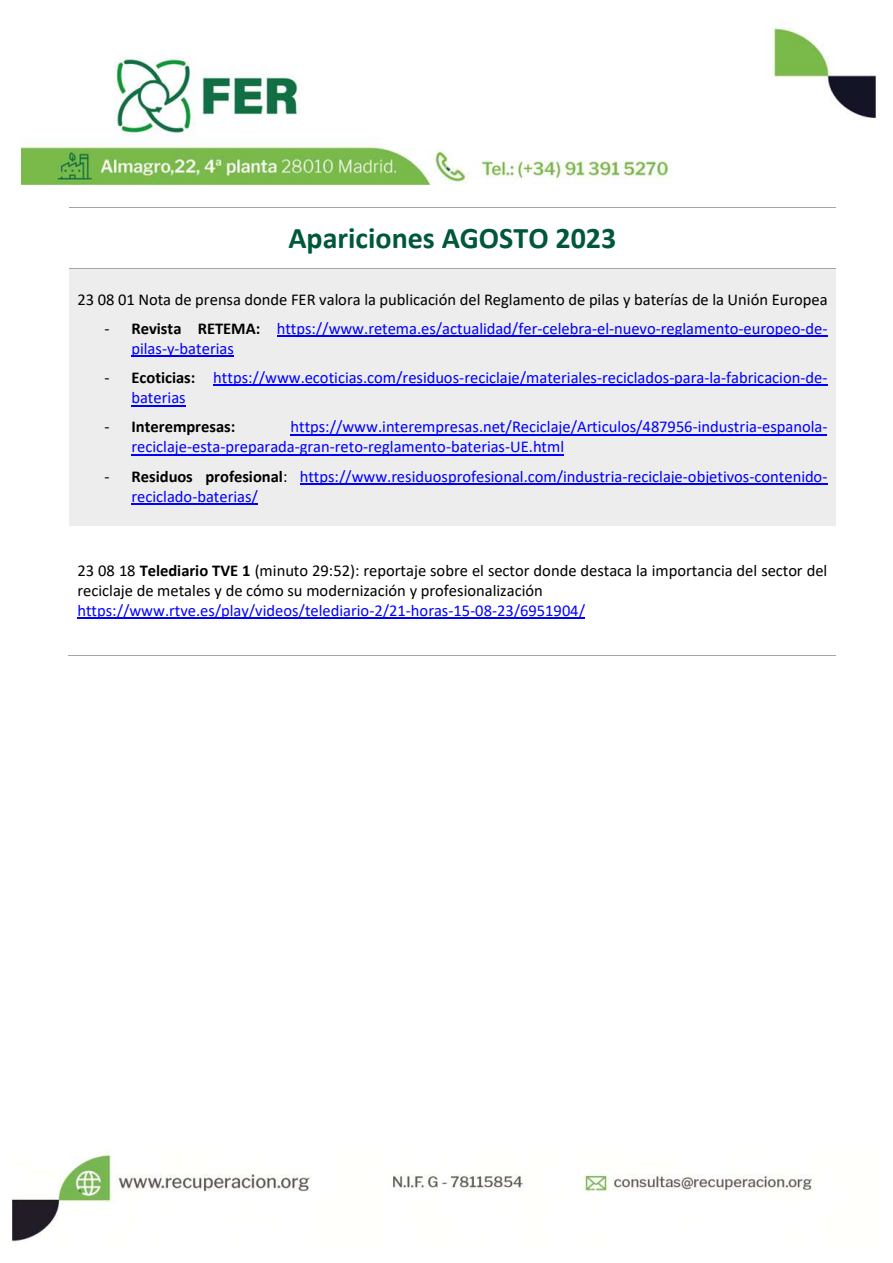
<style>
.page{position:relative;width:893px;height:1263px;background:#fff}
.page>*{position:absolute;margin:0;border:0;box-sizing:border-box;transform-origin:0 0}
.t1{font:700 30px "Calibri";color:#005839}
.t2{font:16.5px/20.1px "Calibri";color:#00f}
.t3{font:16.5px/20.1px "Calibri";color:#000}
.t4{font:700 16.5px "Calibri";color:#000}
.s1{color:#000}
.s2{font-weight:700;color:#000}
.s3{font-weight:400}
.s4{font-weight:700}
</style>
<div class="page">
<img style="left:13px;top:1145px;width:801px;height:97px">
<img style="left:21px;top:21px;width:854px;height:164px">
<hr style="left:69px;top:207px;width:767px;height:1px;background:#a5a5a5">
<div style="left:69px;top:269px;width:766px;height:257px;background:#ededed"></div>
<hr style="left:277px;top:336px;width:550px;height:1px;background:#00f">
<hr style="left:131px;top:356px;width:103px;height:1px;background:#00f">
<hr style="left:213px;top:385px;width:614px;height:1px;background:#00f">
<hr style="left:131px;top:405px;width:55px;height:1px;background:#00f">
<hr style="left:291px;top:434px;width:536px;height:1px;background:#00f">
<hr style="left:131px;top:454px;width:433px;height:1px;background:#00f">
<hr style="left:300px;top:483px;width:527px;height:1px;background:#00f">
<hr style="left:131px;top:503px;width:127px;height:2px;background:#00f">
<hr style="left:69px;top:269px;width:767px;height:1px;background:#a5a5a5">
<hr style="left:77px;top:618px;width:508px;height:1px;background:#00f">
<hr style="left:68px;top:655px;width:768px;height:1px;background:#a5a5a5">
<h1 class="t1" style="left:288px;top:220px;width:329px">Apariciones AGOSTO 2023</h1>
<p class="t3" style="left:77px;top:289px;width:752px">23 08 01 Nota de prensa donde FER valora la publicación del Reglamento de pilas y baterías de la Unión Europea</p>
<p class="t2" style="left:131px;top:318px;width:697px;text-indent:-27px"><span class="s1">-</span> <span class="s2">Revista RETEMA:</span> https://www.retema.es/actualidad/fer-celebra-el-nuevo-reglamento-europeo-de&shy;pilas-y-baterias</p>
<p class="t2" style="left:131px;top:367px;width:698px;text-indent:-27px"><span class="s1">-</span> <span class="s2">Ecoticias:</span> https://www.ecoticias.com/residuos-reciclaje/materiales-reciclados-para-la-fabricacion-de&shy;baterias</p>
<p class="t4" style="left:104px;top:416px;width:132px"><span class="s3">-</span> Interempresas:</p>
<p class="t2" style="left:131px;top:417px;width:698px;text-indent:159px">https://www.interempresas.net/Reciclaje/Articulos/487956-industria-espanola&shy;reciclaje-esta-preparada-gran-reto-reglamento-baterias-UE.html</p>
<p class="t2" style="left:131px;top:466px;width:697px;text-indent:-27px"><span class="s1">-</span> <span class="s2">Residuos profesional</span><span class="s1">:</span> https://www.residuosprofesional.com/industria-reciclaje-objetivos-contenido&shy;reciclado-baterias/</p>
<p class="t3" style="left:77px;top:560px;width:751px">23 08 18 <span class="s4">Telediario TVE 1</span> (minuto 29:52): reportaje sobre el sector donde destaca la importancia del sector del reciclaje de metales y de cómo su modernización y profesionalización</p>
<p class="t2" style="left:77px;top:600px;width:509px">https://www.rtve.es/play/videos/telediario-2/21-horas-15-08-23/6951904/</p>
</div>
